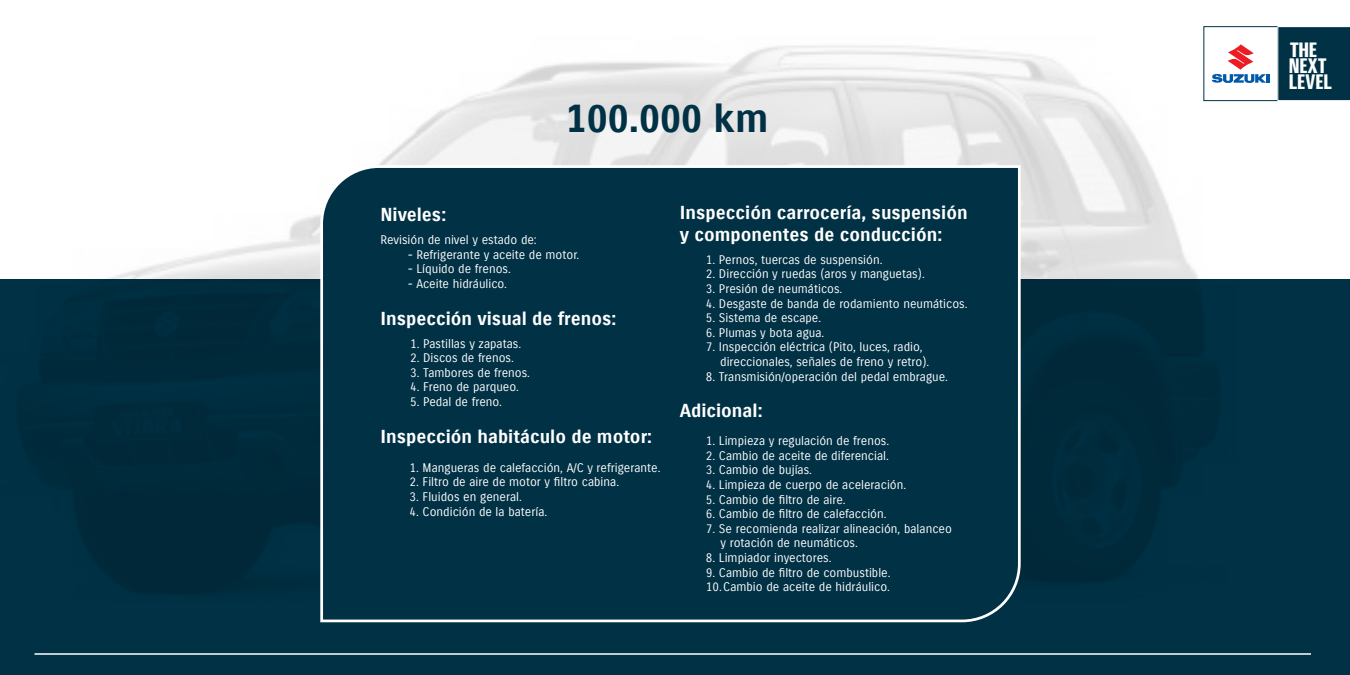
<style>
.page{position:relative;width:1350px;height:675px;background:#fff}
.page>*{position:absolute;margin:0;border:0;box-sizing:border-box;transform-origin:0 0}
.t1{font:38.85px "Suzuki PRO Bold";color:#003145}
.t2{font:20.4px/16.2px "Suzuki PRO Headline";letter-spacing:.01em;color:#fff}
.t3{font:20.1px "Suzuki PRO Headline";color:#fff;scale:1.06 1}
.t4{font:18.3px/21.9px "Suzuki PRO Bold";color:#fff}
.t5{font:12.15px/14.5px "Suzuki PRO Regular";color:#fff}
</style>
<div class="page">
<img style="left:108px;top:26px;width:1170px;height:253px">
<div style="left:0;top:279px;width:1350px;height:396px;background:#003145"></div>
<hr style="left:34px;top:653px;width:1277px;height:2px;background:#fff">
<div style="left:1204px;top:27px;width:74px;height:74px;background:#fff"></div>
<svg style="left:1212px;top:44px;width:58px;height:39px"></svg>
<div style="left:1278px;top:27px;width:72px;height:74px;background:#003145"></div>
<svg style="left:319px;top:164px;width:703px;height:459px"></svg>
<h1 class="t1" style="left:566px;top:95px;width:204px">100.000 km</h1>
<h3 class="t4" style="left:380px;top:204px;width:67px">Niveles:</h3>
<p class="t5" style="left:380px;top:233px;width:158px">Revisión de nivel y estado de:</p>
<p class="t5" style="left:408px;top:247px;width:173px">- Refrigerante y aceite de motor.</p>
<p class="t5" style="left:408px;top:262px;width:105px">- Líquido de frenos.</p>
<p class="t5" style="left:408px;top:277px;width:101px">- Aceite hidráulico.</p>
<h3 class="t4" style="left:380px;top:307px;width:237px">Inspección visual de frenos:</h3>
<p class="t5" style="left:410px;top:336px;width:113px">1. Pastillas y zapatas.</p>
<p class="t5" style="left:410px;top:351px;width:105px">2. Discos de frenos.</p>
<p class="t5" style="left:410px;top:365px;width:121px">3. Tambores de frenos.</p>
<p class="t5" style="left:410px;top:380px;width:110px">4. Freno de parqueo.</p>
<p class="t5" style="left:410px;top:395px;width:93px">5. Pedal de freno.</p>
<h3 class="t4" style="left:380px;top:425px;width:273px">Inspección habitáculo de motor:</h3>
<p class="t5" style="left:410px;top:460px;width:252px">1. Mangueras de calefacción, A/C y refrigerante.</p>
<p class="t5" style="left:410px;top:475px;width:211px">2. Filtro de aire de motor y filtro cabina.</p>
<p class="t5" style="left:410px;top:490px;width:114px">3. Fluidos en general.</p>
<p class="t5" style="left:410px;top:504px;width:139px">4. Condición de la batería.</p>
<h3 class="t4" style="left:680px;top:202px;width:289px">Inspección carrocería, suspensión y componentes de conducción:</h3>
<p class="t5" style="left:706px;top:252px;width:178px">1. Pernos, tuercas de suspensión.</p>
<p class="t5" style="left:706px;top:267px;width:220px">2. Dirección y ruedas (aros y manguetas).</p>
<p class="t5" style="left:706px;top:281px;width:138px">3. Presión de neumáticos.</p>
<p class="t5" style="left:706px;top:296px;width:263px">4. Desgaste de banda de rodamiento neumáticos.</p>
<p class="t5" style="left:706px;top:311px;width:117px">5. Sistema de escape.</p>
<p class="t5" style="left:706px;top:325px;width:120px">6. Plumas y bota agua.</p>
<p class="t5" style="left:720px;top:340px;width:211px;text-indent:-14px">7. Inspección eléctrica (Pito, luces, radio, direccionales, señales de freno y retro).</p>
<p class="t5" style="left:706px;top:369px;width:244px">8. Transmisión/operación del pedal embrague.</p>
<h3 class="t4" style="left:680px;top:400px;width:84px">Adicional:</h3>
<p class="t5" style="left:706px;top:434px;width:185px">1. Limpieza y regulación de frenos.</p>
<p class="t5" style="left:706px;top:448px;width:185px">2. Cambio de aceite de diferencial.</p>
<p class="t5" style="left:706px;top:463px;width:108px">3. Cambio de bujías.</p>
<p class="t5" style="left:706px;top:478px;width:202px">4. Limpieza de cuerpo de aceleración.</p>
<p class="t5" style="left:706px;top:492px;width:141px">5. Cambio de filtro de aire.</p>
<p class="t5" style="left:706px;top:507px;width:182px">6. Cambio de filtro de calefacción.</p>
<p class="t5" style="left:721px;top:521px;width:233px;text-indent:-15px">7. Se recomienda realizar alineación, balanceo y rotación de neumáticos.</p>
<p class="t5" style="left:706px;top:551px;width:127px">8. Limpiador inyectores.</p>
<p class="t5" style="left:706px;top:565px;width:186px">9. Cambio de filtro de combustible.</p>
<p class="t5" style="left:706px;top:580px;width:185px">10. Cambio de aceite de hidráulico.</p>
<h3 class="t3" style="left:1290px;top:37px;width:27px">THE</h3>
<h2 class="t2" style="left:1289px;top:58px;width:45px">NEXT<br>LEVEL</h2>
</div>
